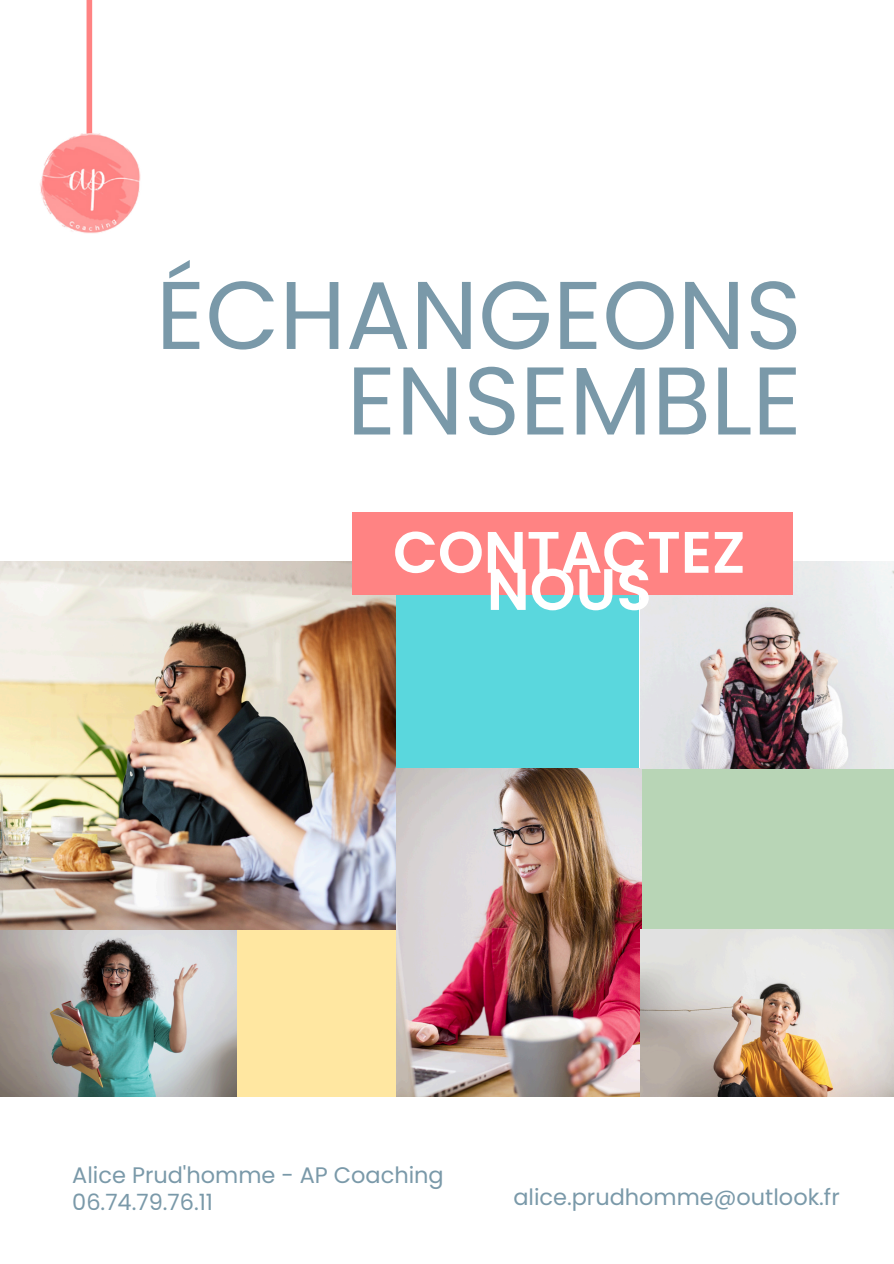
<style>
.page{position:relative;width:894px;height:1264px;background:#fff}
.page>*{position:absolute;margin:0;border:0;box-sizing:border-box;transform-origin:0 0}
.t1{font:96px/85.5px "Poppins";color:#7a99a9;text-align:right}
.t2{font:600 58.35px "Poppins";color:#fff}
.t3{font:22.5px "Poppins";color:#7a99a9}
</style>
<div class="page">
<div style="left:630px;top:768px;width:263px;height:161px;background:#b8d5b6"></div>
<div style="left:236px;top:929px;width:168px;height:167px;background:#ffe7a1"></div>
<img style="left:396px;top:768px;width:245px;height:328px">
<img style="left:640px;top:561px;width:253px;height:207px">
<img style="left:640px;top:929px;width:253px;height:167px">
<img style="left:0;top:929px;width:236px;height:167px">
<img style="left:0;top:561px;width:395px;height:368px">
<div style="left:396px;top:561px;width:242px;height:207px;background:#5ad7dd"></div>
<div style="left:352px;top:513px;width:440px;height:82px;background:#ff8383"></div>
<div style="left:86px;top:0;width:6px;height:157px;background:#ff8383"></div>
<img style="left:40px;top:108px;width:101px;height:126px">
<p class="t1" style="left:156px;top:272px;width:647px">ÉCHANGEONS<br>ENSEMBLE</p>
<p class="t2" style="left:393px;top:511px;width:354px">CONTACTEZ</p>
<p class="t2" style="left:486px;top:548px;width:166px">NOUS</p>
<p class="t3" style="left:72px;top:1158px;width:373px">Alice Prud'homme - AP Coaching</p>
<p class="t3" style="left:72px;top:1185px;width:142px">06.74.79.76.11</p>
<p class="t3" style="left:513px;top:1181px;width:328px">alice.prudhomme@outlook.fr</p>
</div>
